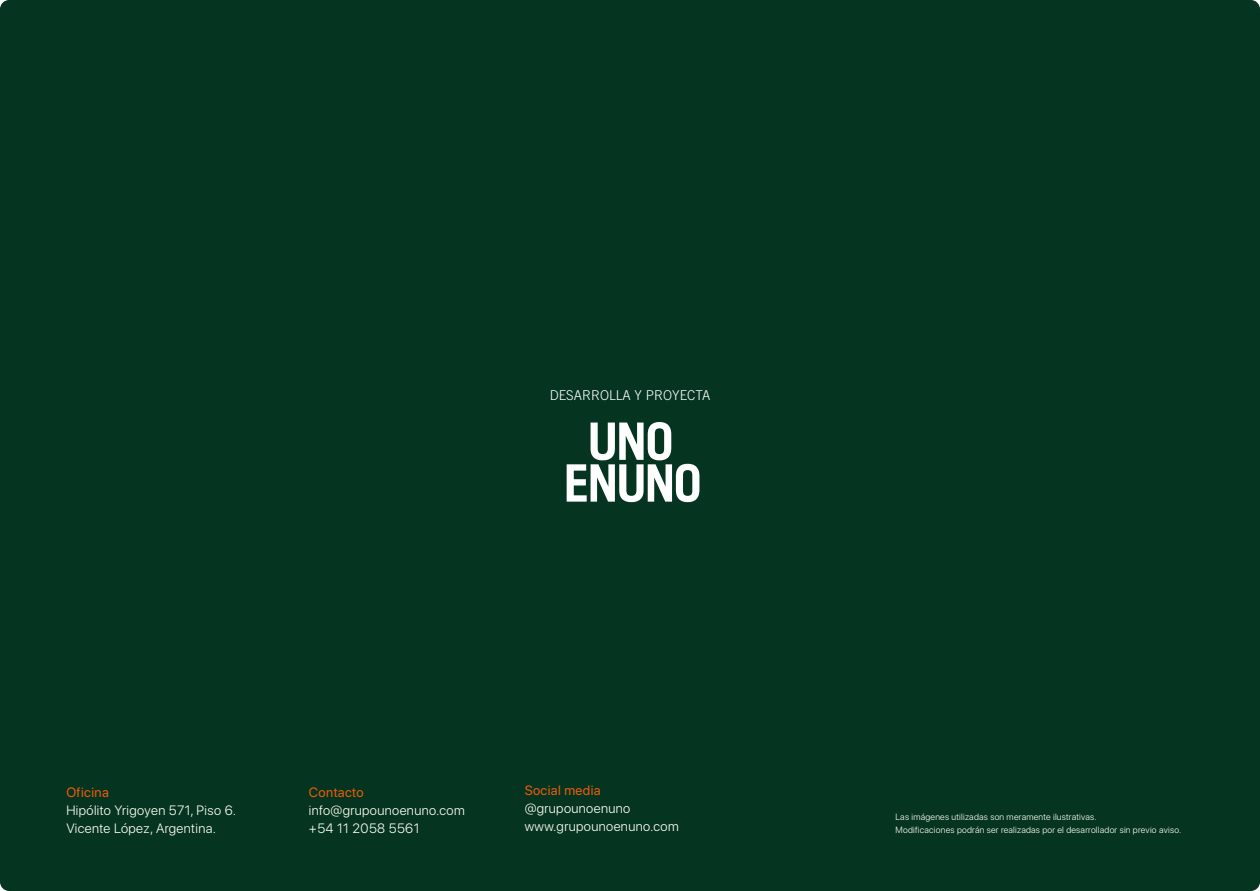
<style>
.page{position:relative;width:1260px;height:891px;background:#fff}
.page>*{position:absolute;margin:0;border:0;box-sizing:border-box;transform-origin:0 0}
.t1{font:300 13.5px/18px "SF Pro Display";letter-spacing:.03em;color:#fffef4}
.t2{font:13.5px "SF Pro Display";letter-spacing:.03em;color:#ea5c0c}
.t3{font:300 13.5px "Trade Gothic LT Std";color:#fff}
.t4{font:300 9px/13.2px "SF Pro Display";letter-spacing:.03em;color:#fffef4}
</style>
<div class="page">
<div style="left:0;top:0;width:1259px;height:890px;background:#053520;border-radius:9px"></div>
<svg style="left:566px;top:422px;width:133px;height:80px"></svg>
<p class="t3" style="left:549px;top:387px;width:162px">DESARROLLA Y PROYECTA</p>
<p class="t2" style="left:66px;top:781px;width:44px">Oficina</p>
<p class="t1" style="left:66px;top:801px;width:171px">Hipólito Yrigoyen 571, Piso 6.<br>Vicente López, Argentina.</p>
<p class="t2" style="left:309px;top:781px;width:56px">Contacto</p>
<p class="t1" style="left:309px;top:801px;width:157px">info@grupounoenuno.com +54 11 2058 5561</p>
<p class="t2" style="left:524px;top:780px;width:77px">Social media</p>
<p class="t1" style="left:524px;top:799px;width:156px">@grupounoenuno www.grupounoenuno.com</p>
<p class="t4" style="left:895px;top:810px;width:287px">Las imágenes utilizadas son meramente ilustrativas.<br>Modificaciones podrán ser realizadas por el desarrollador sin previo aviso.</p>
</div>
